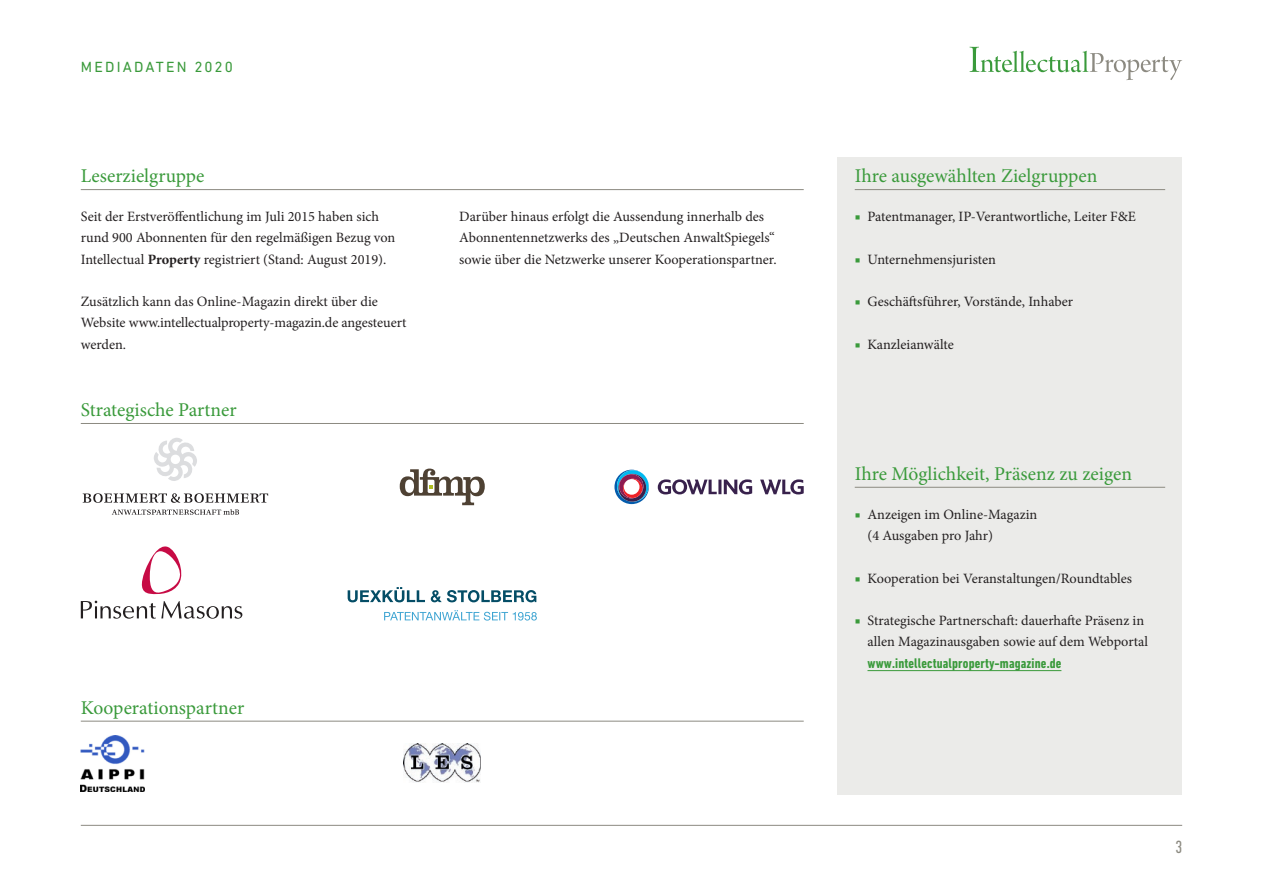
<style>
.page{position:relative;width:1263px;height:893px;background:#fff}
.page>*{position:absolute;margin:0;border:0;box-sizing:border-box;transform-origin:0 0}
.t1{font:19.5px "Minion Pro";color:#3a9a3b}
.t2{font:condensed 18px "DIN Next";color:#8c8a81}
.t3{font:15px "DIN Next";letter-spacing:.15em;color:#3a9a3b}
.t4{font:14.25px/21.3px "Minion Pro";color:#231f20}
.t5{font:700 condensed 14.25px "DIN Next";letter-spacing:.01em;color:#3a9a3b}
.s1{font-weight:700}
.s2{color:#3a9a3b}
</style>
<div class="page">
<hr style="left:81px;top:825px;width:1101px;height:1px;background:#8c8a81">
<svg style="left:969px;top:47px;width:213px;height:33px"></svg>
<div style="left:838px;top:157px;width:344px;height:638px;background:#ebebe9"></div>
<hr style="left:855px;top:189px;width:310px;height:1px;background:#8c8a81">
<hr style="left:855px;top:487px;width:310px;height:1px;background:#8c8a81">
<hr style="left:867px;top:670px;width:194px;height:1px;background:#3a9a3b">
<hr style="left:81px;top:423px;width:723px;height:1px;background:#8c8a81">
<hr style="left:81px;top:189px;width:723px;height:1px;background:#8c8a81">
<svg style="left:614px;top:470px;width:35px;height:34px"></svg>
<svg style="left:658px;top:479px;width:94px;height:15px"></svg>
<svg style="left:760px;top:479px;width:44px;height:15px"></svg>
<svg style="left:83px;top:493px;width:185px;height:10px"></svg>
<svg style="left:154px;top:438px;width:43px;height:43px"></svg>
<svg style="left:112px;top:509px;width:127px;height:6px"></svg>
<svg style="left:400px;top:469px;width:85px;height:36px"></svg>
<svg style="left:348px;top:587px;width:188px;height:15px"></svg>
<svg style="left:384px;top:610px;width:153px;height:11px"></svg>
<svg style="left:81px;top:601px;width:161px;height:18px"></svg>
<svg style="left:141px;top:546px;width:41px;height:49px"></svg>
<hr style="left:81px;top:721px;width:723px;height:1px;background:#8c8a81">
<img style="left:81px;top:735px;width:64px;height:56px">
<img style="left:404px;top:744px;width:76px;height:39px">
<p class="t3" style="left:81px;top:59px;width:154px">MEDIADATEN 2020</p>
<h1 class="t1" style="left:81px;top:163px;width:125px">Leserzielgruppe</h1>
<p class="t4" style="left:81px;top:206px;width:316px">Seit der Erstveröffentlichung im Juli 2015 haben sich rund 900 Abonnenten für den regelmäßigen Bezug von<br>Intellectual <span class="s1">Property</span> registriert (Stand: August 2019).</p>
<p class="t4" style="left:81px;top:291px;width:327px">Zusätzlich kann das Online-Magazin direkt über die<br>Website www.intellectualproperty-magazin.de angesteuert werden.</p>
<h1 class="t1" style="left:81px;top:397px;width:157px">Strategische Partner</h1>
<p class="t4" style="left:459px;top:206px;width:319px">Darüber hinaus erfolgt die Aussendung innerhalb des<br>Abonnentennetzwerks des „Deutschen AnwaltSpiegels“ sowie über die Netzwerke unserer Kooperationspartner.</p>
<h1 class="t1" style="left:81px;top:695px;width:165px">Kooperationspartner</h1>
<h1 class="t1" style="left:855px;top:163px;width:244px">Ihre ausgewählten Zielgruppen</h1>
<p class="t4" style="left:855px;top:206px;width:283px"><span class="s2">■</span> Patentmanager, IP-Verantwortliche, Leiter F&amp;E</p>
<p class="t4" style="left:855px;top:248px;width:143px"><span class="s2">■</span> Unternehmensjuristen</p>
<p class="t4" style="left:855px;top:291px;width:220px"><span class="s2">■</span> Geschäftsführer, Vorstände, Inhaber</p>
<p class="t4" style="left:855px;top:334px;width:101px"><span class="s2">■</span> Kanzleianwälte</p>
<h1 class="t1" style="left:855px;top:461px;width:279px">Ihre Möglichkeit, Präsenz zu zeigen</h1>
<p class="t4" style="left:867px;top:504px;width:171px;text-indent:-13px"><span class="s2">■</span> Anzeigen im Online-Magazin (4 Ausgaben pro Jahr)</p>
<p class="t4" style="left:855px;top:567px;width:279px"><span class="s2">■</span> Kooperation bei Veranstaltungen/Roundtables</p>
<p class="t4" style="left:855px;top:610px;width:295px;text-align:right"><span class="s2">■</span> Strategische Partnerschaft: dauerhafte Präsenz in allen Magazinausgaben sowie auf dem Webportal</p>
<p class="t5" style="left:867px;top:655px;width:195px">www.intellectualproperty-magazine.de</p>
<p class="t2" style="left:1175px;top:837px;width:8px">3</p>
</div>
